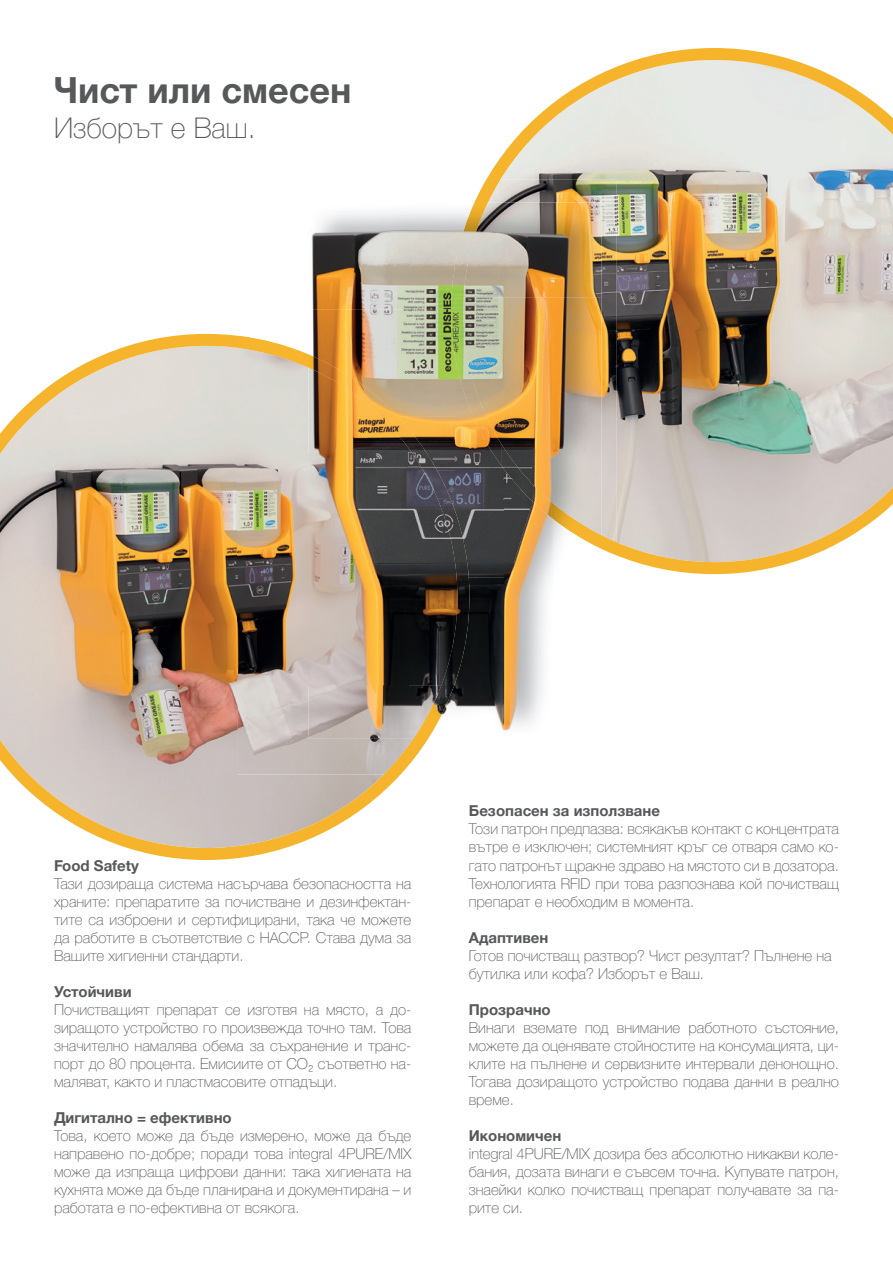
<style>
.page{position:relative;width:893px;height:1263px;background:#fff}
.page>*{position:absolute;margin:0;border:0;box-sizing:border-box;transform-origin:0 0}
.t1{font:700 36px "Helvetica Neue LTW1 G";color:#57585a}
.t2{font:100 28.5px "Helvetica Neue LTW1 G";color:#57585a}
.t3{font:100 15px/18px "Helvetica Neue LTW1 G";color:#57585a;text-align:justify}
.t4{font:700 15px "Helvetica Neue LTW1 G";color:#57585a}
</style>
<div class="page">
<svg style="left:0;top:334px;width:401px;height:526px;background:#cab7a1"></svg>
<img style="left:486px;top:48px;width:407px;height:526px">
<img style="left:238px;top:334px;width:71px;height:2px">
<img style="left:602px;top:555px;width:15px;height:19px">
<img style="left:238px;top:368px;width:71px;height:300px">
<img style="left:238px;top:668px;width:88px;height:106px">
<img style="left:326px;top:738px;width:58px;height:36px">
<img style="left:238px;top:336px;width:71px;height:32px">
<img style="left:384px;top:738px;width:44px;height:36px">
<img style="left:500px;top:180px;width:117px;height:51px">
<img style="left:602px;top:231px;width:15px;height:304px">
<img style="left:475px;top:180px;width:25px;height:22px">
<img style="left:602px;top:535px;width:15px;height:20px">
<img style="left:309px;top:211px;width:142px;height:206px">
<img style="left:457px;top:466px;width:47px;height:265px">
<img style="left:504px;top:518px;width:49px;height:213px">
<img style="left:553px;top:549px;width:49px;height:25px">
<img style="left:309px;top:368px;width:99px;height:317px">
<img style="left:408px;top:447px;width:49px;height:238px">
<img style="left:309px;top:685px;width:107px;height:53px">
<img style="left:309px;top:354px;width:75px;height:48px">
<img style="left:365px;top:402px;width:85px;height:96px">
<img style="left:416px;top:498px;width:53px;height:240px">
<img style="left:501px;top:202px;width:101px;height:191px">
<img style="left:477px;top:393px;width:125px;height:95px">
<img style="left:536px;top:488px;width:66px;height:47px">
<img style="left:451px;top:202px;width:50px;height:264px">
<img style="left:501px;top:444px;width:51px;height:74px">
<img style="left:551px;top:502px;width:51px;height:47px">
<h1 class="t1" style="left:54px;top:68px;width:299px">Чист или смесен</h1>
<h2 class="t2" style="left:54px;top:110px;width:203px">Изборът е Ваш.</h2>
<p class="t4" style="left:54px;top:856px;width:86px">Food Safety</p>
<p class="t3" style="left:54px;top:874px;width:359px">Тази дозираща система насърчава безопасността на храните: препаратите за почистване и дезинфектан&shy;тите са изброени и сертифицирани, така че можете да работите в съответствие с HACCP. Става дума за Вашите хигиенни стандарти.</p>
<p class="t4" style="left:54px;top:982px;width:79px">Устойчиви</p>
<p class="t3" style="left:54px;top:1000px;width:359px">Почистващият препарат се изготвя на място, а до&shy;зиращото устройство го произвежда точно там. Това значително намалява обема за съхранение и транс&shy;порт до 80 процента. Емисиите от CO₂ съответно на&shy;маляват, както и пластмасовите отпадъци.</p>
<p class="t4" style="left:54px;top:1108px;width:179px">Дигитално = ефективно</p>
<p class="t3" style="left:54px;top:1126px;width:359px">Това, което може да бъде измерено, може да бъде направено по-добре; поради това integral 4PURE/MIX може да изпраща цифрови данни: така хигиената на кухнята може да бъде планирана и документирана – и работата е по-ефективна от всякога.</p>
<p class="t4" style="left:469px;top:802px;width:193px">Безопасен за използване</p>
<p class="t3" style="left:469px;top:820px;width:372px">Този патрон предпазва: всякакъв контакт с концентрата вътре е изключен; системният кръг се отваря само ко&shy;гато патронът щракне здраво на мястото си в дозатора.<br>Технологията RFID при това разпознава кой почистващ препарат е необходим в момента.</p>
<p class="t4" style="left:469px;top:928px;width:81px">Адаптивен</p>
<p class="t3" style="left:469px;top:946px;width:364px">Готов почистващ разтвор? Чист резултат? Пълнене на бутилка или кофа? Изборът е Ваш.</p>
<p class="t4" style="left:469px;top:1000px;width:83px">Прозрачно</p>
<p class="t3" style="left:469px;top:1018px;width:372px">Винаги вземате под внимание работното състояние, можете да оценявате стойностите на консумацията, ци&shy;клите на пълнене и сервизните интервали денонощно.<br>Тогава дозиращото устройство подава данни в реално време.</p>
<p class="t4" style="left:469px;top:1126px;width:94px">Икономичен</p>
<p class="t3" style="left:469px;top:1144px;width:372px">integral 4PURE/MIX дозира без абсолютно никакви коле&shy;бания, дозата винаги е съвсем точна. Купувате патрон, знаейки колко почистващ препарат получавате за па&shy;рите си.</p>
</div>
